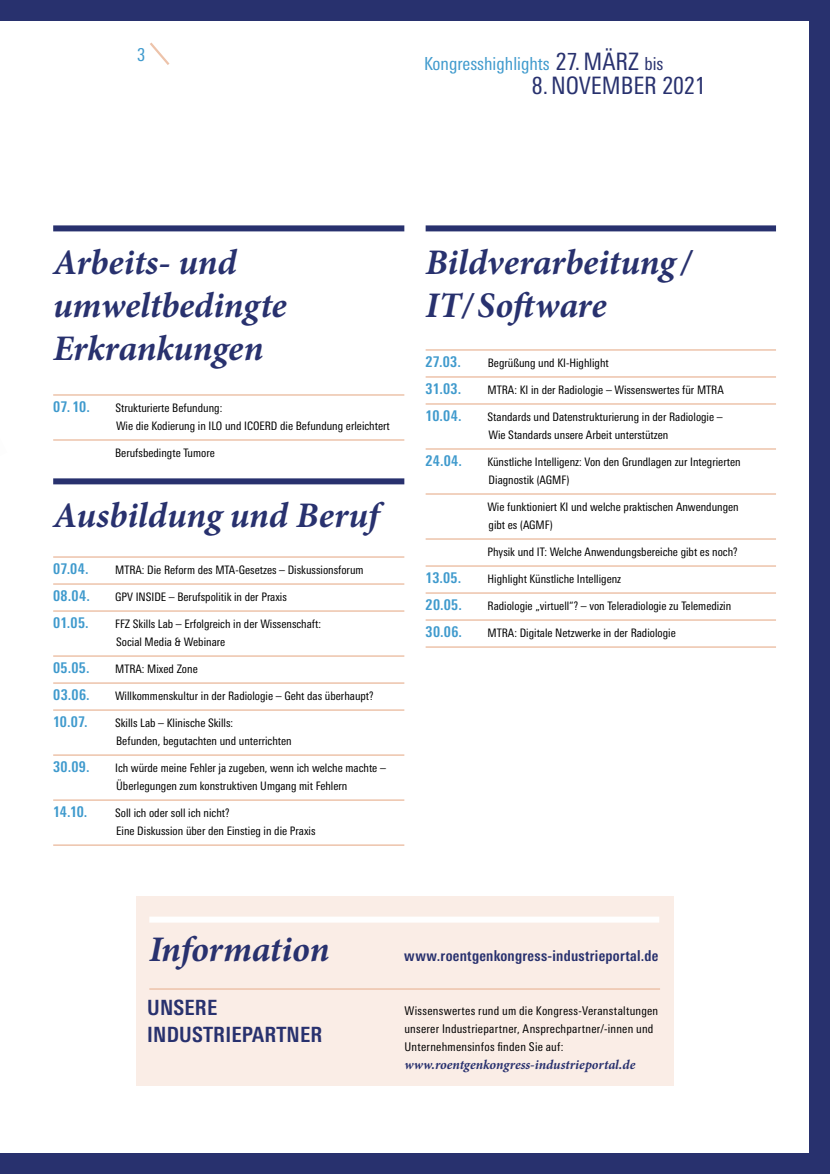
<style>
.page{position:relative;width:830px;height:1174px;background:#fff}
.page>*{position:absolute;margin:0;border:0;box-sizing:border-box;transform-origin:0 0}
.t1{font:italic 700 36px/43.2px "Minion Pro";letter-spacing:-.005em;color:#28316e}
.t2{font:condensed 24px/24px "Linotype Univers";color:#28316e}
.t3{font:700 condensed 21px/27px "Linotype Univers";letter-spacing:.01em;color:#28316e}
.t4{font:condensed 18px "Linotype Univers";color:#3f9acd}
.t5{font:700 condensed 15px "Linotype Univers";letter-spacing:.02em;color:#3f9acd}
.t6{font:700 condensed 15px "Linotype Univers";letter-spacing:.015em;color:#28316e}
.t7{font:italic 700 13.5px "Minion Pro";color:#28316e}
.t8{font:condensed 12px/18px "Linotype Univers";letter-spacing:.02em;color:#000}
.t9{font:condensed 11.7px/18px "Linotype Univers";color:#000}
.s1{font-size:18px}
</style>
<div class="page">
<div style="left:0;top:0;width:829px;height:1174px;background:#28316e"></div>
<div style="left:0;top:21px;width:808px;height:1131px;background:#fff"></div>
<svg style="left:150px;top:42px;width:20px;height:23px"></svg>
<div style="left:53px;top:225px;width:351px;height:6px;background:#28316e"></div>
<hr style="left:53px;top:394px;width:351px;height:2px;background:#edc3aa">
<hr style="left:53px;top:439px;width:351px;height:2px;background:#edc3aa">
<div style="left:53px;top:478px;width:351px;height:6px;background:#28316e"></div>
<hr style="left:53px;top:556px;width:351px;height:2px;background:#edc3aa">
<hr style="left:53px;top:583px;width:351px;height:2px;background:#edc3aa">
<hr style="left:53px;top:610px;width:351px;height:2px;background:#edc3aa">
<hr style="left:53px;top:655px;width:351px;height:2px;background:#edc3aa">
<hr style="left:53px;top:682px;width:351px;height:2px;background:#edc3aa">
<hr style="left:53px;top:709px;width:351px;height:2px;background:#edc3aa">
<hr style="left:53px;top:754px;width:351px;height:2px;background:#edc3aa">
<hr style="left:53px;top:799px;width:351px;height:2px;background:#edc3aa">
<hr style="left:53px;top:844px;width:351px;height:2px;background:#edc3aa">
<div style="left:425px;top:225px;width:350px;height:6px;background:#28316e"></div>
<hr style="left:425px;top:349px;width:350px;height:2px;background:#edc3aa">
<hr style="left:425px;top:376px;width:350px;height:2px;background:#edc3aa">
<hr style="left:425px;top:403px;width:350px;height:2px;background:#edc3aa">
<hr style="left:425px;top:448px;width:350px;height:2px;background:#edc3aa">
<hr style="left:425px;top:493px;width:350px;height:2px;background:#edc3aa">
<hr style="left:425px;top:538px;width:350px;height:2px;background:#edc3aa">
<hr style="left:425px;top:565px;width:350px;height:2px;background:#edc3aa">
<hr style="left:425px;top:592px;width:350px;height:2px;background:#edc3aa">
<hr style="left:425px;top:619px;width:350px;height:2px;background:#edc3aa">
<hr style="left:425px;top:646px;width:350px;height:2px;background:#edc3aa">
<div style="left:136px;top:896px;width:537px;height:190px;background:#faede6"></div>
<div style="left:149px;top:916px;width:510px;height:6px;background:#fff"></div>
<hr style="left:149px;top:988px;width:510px;height:1px;background:#edc3aa">
<h3 class="t4" style="left:137px;top:44px;width:10px">3</h3>
<h2 class="t2" style="left:531px;top:49px;width:175px;text-indent:24px">27. MÄRZ <span class="s1">bis<br></span>8.NOVEMBER 2021</h2>
<h3 class="t4" style="left:424px;top:53px;width:127px">Kongresshighlights</h3>
<h1 class="t1" style="left:53px;top:240px;width:235px">Arbeits- und umweltbedingte<br>Erkrankungen</h1>
<p class="t5" style="left:53px;top:397px;width:38px">07. 10.</p>
<p class="t9" style="left:115px;top:398px;width:276px">Strukturierte Befundung:<br>Wie die Kodierung in ILO und ICOERD die Befundung erleichtert</p>
<p class="t9" style="left:115px;top:443px;width:101px">Berufsbedingte Tumore</p>
<h1 class="t1" style="left:53px;top:493px;width:327px">Ausbildung und Beruf</h1>
<p class="t5" style="left:53px;top:559px;width:37px">07.04.</p>
<p class="t9" style="left:115px;top:560px;width:250px">MTRA: Die Reform des MTA-Gesetzes – Diskussionsforum</p>
<p class="t5" style="left:53px;top:586px;width:38px">08.04.</p>
<p class="t9" style="left:115px;top:587px;width:173px">GPV INSIDE – Berufspolitik in der Praxis</p>
<p class="t5" style="left:53px;top:613px;width:37px">01.05.</p>
<p class="t9" style="left:115px;top:614px;width:207px">FFZ Skills Lab – Erfolgreich in der Wissenschaft:<br>Social Media &amp; Webinare</p>
<p class="t5" style="left:53px;top:658px;width:38px">05.05.</p>
<p class="t9" style="left:115px;top:659px;width:84px">MTRA: Mixed Zone</p>
<p class="t5" style="left:53px;top:685px;width:38px">03.06.</p>
<p class="t9" style="left:115px;top:686px;width:260px">Willkommenskultur in der Radiologie – Geht das überhaupt?</p>
<p class="t5" style="left:53px;top:712px;width:36px">10.07.</p>
<p class="t9" style="left:115px;top:713px;width:178px">Skills Lab – Klinische Skills:<br>Befunden, begutachten und unterrichten</p>
<p class="t5" style="left:53px;top:757px;width:38px">30.09.</p>
<p class="t9" style="left:115px;top:758px;width:272px">Ich würde meine Fehler ja zugeben, wenn ich welche machte –<br>Überlegungen zum konstruktiven Umgang mit Fehlern</p>
<p class="t5" style="left:53px;top:802px;width:36px">14.10.</p>
<p class="t9" style="left:115px;top:803px;width:202px">Soll ich oder soll ich nicht?<br>Eine Diskussion über den Einstieg in die Praxis</p>
<h1 class="t1" style="left:425px;top:240px;width:267px">Bildverarbeitung /<br>IT/ Software</h1>
<p class="t5" style="left:425px;top:352px;width:37px">27.03.</p>
<p class="t9" style="left:487px;top:353px;width:122px">Begrüßung und KI-Highlight</p>
<p class="t5" style="left:425px;top:379px;width:37px">31.03.</p>
<p class="t9" style="left:487px;top:380px;width:238px">MTRA: KI in der Radiologie – Wissenswertes für MTRA</p>
<p class="t5" style="left:425px;top:406px;width:38px">10.04.</p>
<p class="t9" style="left:487px;top:407px;width:236px">Standards und Datenstrukturierung in der Radiologie –<br>Wie Standards unsere Arbeit unterstützen</p>
<p class="t5" style="left:425px;top:451px;width:38px">24.04.</p>
<p class="t9" style="left:487px;top:452px;width:254px">Künstliche Intelligenz: Von den Grundlagen zur Integrierten<br>Diagnostik (AGMF)</p>
<p class="t9" style="left:487px;top:497px;width:253px">Wie funktioniert KI und welche praktischen Anwendungen gibt es (AGMF)</p>
<p class="t9" style="left:487px;top:542px;width:251px">Physik und IT: Welche Anwendungsbereiche gibt es noch?</p>
<p class="t5" style="left:425px;top:568px;width:37px">13.05.</p>
<p class="t9" style="left:487px;top:569px;width:135px">Highlight Künstliche Intelligenz</p>
<p class="t5" style="left:425px;top:595px;width:38px">20.05.</p>
<p class="t9" style="left:487px;top:596px;width:245px">Radiologie „virtuell“? – von Teleradiologie zu Telemedizin</p>
<p class="t5" style="left:425px;top:622px;width:38px">30.06.</p>
<p class="t9" style="left:487px;top:623px;width:190px">MTRA: Digitale Netzwerke in der Radiologie</p>
<h1 class="t1" style="left:149px;top:927px;width:182px">Information</h1>
<p class="t6" style="left:404px;top:946px;width:255px">www.roentgenkongress-industrieportal.de</p>
<h3 class="t3" style="left:147px;top:993px;width:177px">UNSERE<br>INDUSTRIEPARTNER</h3>
<p class="t8" style="left:404px;top:1001px;width:255px">Wissenswertes rund um die Kongress-Veranstaltungen unserer Industriepartner, Ansprechpartner/-innen und<br>Unternehmensinfos finden Sie auf:</p>
<p class="t7" style="left:404px;top:1055px;width:232px">www.roentgenkongress-industrieportal.de</p>
</div>
